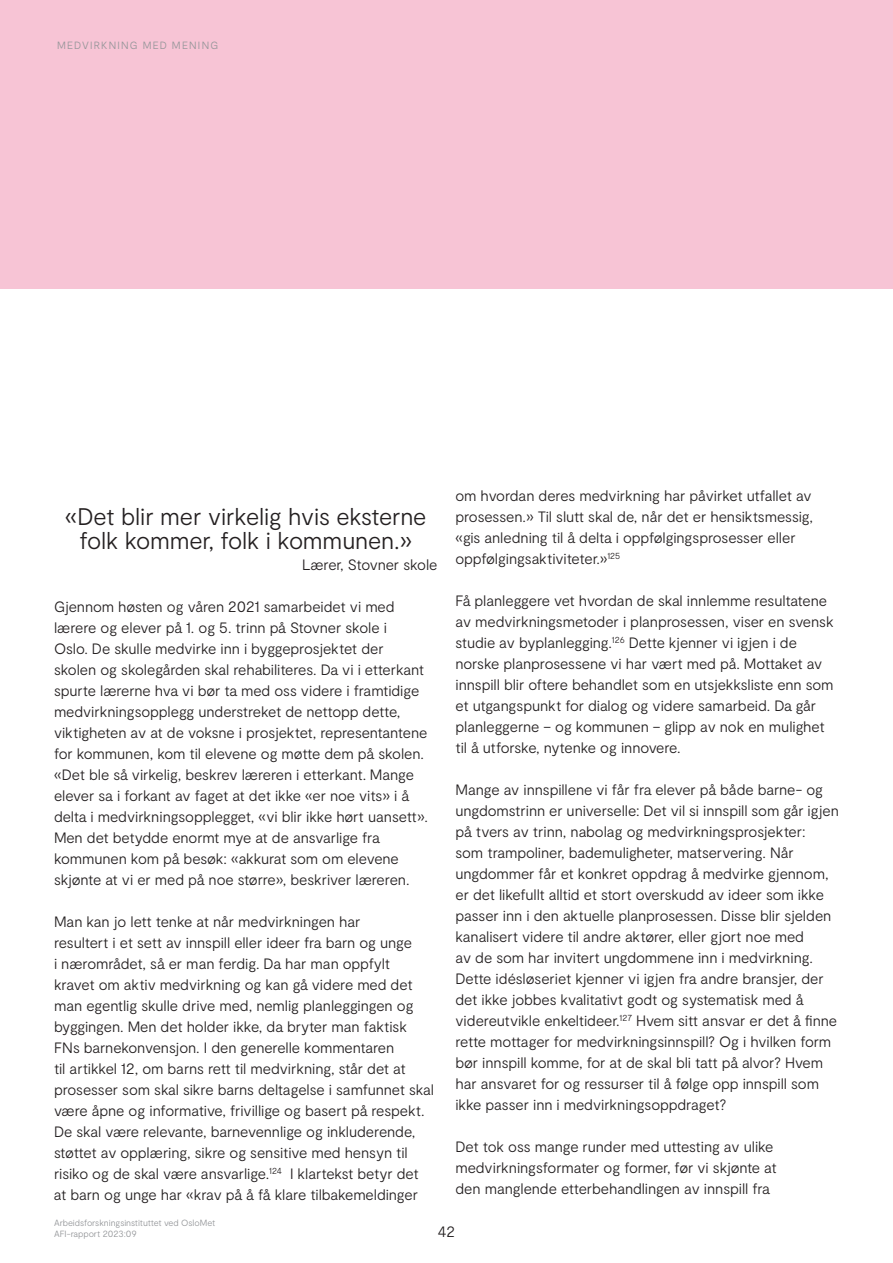
<style>
.page{position:relative;width:893px;height:1263px;background:#fff}
.page>*{position:absolute;margin:0;border:0;box-sizing:border-box;transform-origin:0 0}
.t1{font:300 24px/24px "Moderat";letter-spacing:-.01em;color:#231f20;text-align:center}
.Page_number{font:300 15px/21px "Moderat";letter-spacing:-.01em;color:#231f20}
.Tittel_Medium{font:300 10.5px "Moderat";letter-spacing:.11em;color:#939598}
.t2{font:300 9px "Moderat";letter-spacing:-.005em;color:#939598}
</style>
<div class="page">
<div style="left:0;top:0;width:893px;height:289px;background:#f7c4d5"></div>
<p class="Tittel_Medium" style="left:57px;top:39px;width:163px">MEDVIRKNING MED MENING</p>
<p class="t1" style="left:65px;top:505px;width:363px">«Det blir mer virkelig hvis eksterne folk kommer, folk i kommunen.»</p>
<p class="Page_number" style="left:302px;top:554px;width:137px">Lærer, Stovner skole</p>
<p class="Page_number" style="left:54px;top:596px;width:376px">Gjennom høsten og våren 2021 samarbeidet vi med lærere og elever på 1. og 5. trinn på Stovner skole i<br>Oslo. De skulle medvirke inn i byggeprosjektet der skolen og skolegården skal rehabiliteres. Da vi i etterkant spurte lærerne hva vi bør ta med oss videre i framtidige medvirkningsopplegg understreket de nettopp dette, viktigheten av at de voksne i prosjektet, representantene for kommunen, kom til elevene og møtte dem på skolen. «Det ble så virkelig, beskrev læreren i etterkant. Mange elever sa i forkant av faget at det ikke «er noe vits» i å delta i medvirkningsopplegget, «vi blir ikke hørt uansett».<br>Men det betydde enormt mye at de ansvarlige fra kommunen kom på besøk: «akkurat som om elevene skjønte at vi er med på noe større», beskriver læreren.</p>
<p class="Page_number" style="left:54px;top:911px;width:382px">Man kan jo lett tenke at når medvirkningen har<br>resultert i et sett av innspill eller ideer fra barn og unge<br>i nærområdet, så er man ferdig. Da har man oppfylt kravet om aktiv medvirkning og kan gå videre med det man egentlig skulle drive med, nemlig planleggingen og byggingen. Men det holder ikke, da bryter man faktisk FNs barnekonvensjon. I den generelle kommentaren<br>til artikkel 12, om barns rett til medvirkning, står det at prosesser som skal sikre barns deltagelse i samfunnet skal være åpne og informative, frivillige og basert på respekt.<br>De skal være relevante, barnevennlige og inkluderende, støttet av opplæring, sikre og sensitive med hensyn til risiko og de skal være ansvarlige.<sup>124</sup> I klartekst betyr det at barn og unge har «krav på å få klare tilbakemeldinger</p>
<p class="Page_number" style="left:455px;top:485px;width:359px">om hvordan deres medvirkning har påvirket utfallet av prosessen.» Til slutt skal de, når det er hensiktsmessig, «gis anledning til å delta i oppfølgingsprosesser eller oppfølgingsaktiviteter.»<sup>125</sup></p>
<p class="Page_number" style="left:455px;top:590px;width:380px">Få planleggere vet hvordan de skal innlemme resultatene av medvirkningsmetoder i planprosessen, viser en svensk studie av byplanlegging.<sup>126</sup> Dette kjenner vi igjen i de norske planprosessene vi har vært med på. Mottaket av innspill blir oftere behandlet som en utsjekksliste enn som et utgangspunkt for dialog og videre samarbeid. Da går planleggerne – og kommunen – glipp av nok en mulighet til å utforske, nytenke og innovere.</p>
<p class="Page_number" style="left:455px;top:779px;width:385px">Mange av innspillene vi får fra elever på både barne- og ungdomstrinn er universelle: Det vil si innspill som går igjen på tvers av trinn, nabolag og medvirkningsprosjekter:<br>som trampoliner, bademuligheter, matservering. Når ungdommer får et konkret oppdrag å medvirke gjennom, er det likefullt alltid et stort overskudd av ideer som ikke passer inn i den aktuelle planprosessen. Disse blir sjelden kanalisert videre til andre aktører, eller gjort noe med<br>av de som har invitert ungdommene inn i medvirkning.<br>Dette idésløseriet kjenner vi igjen fra andre bransjer, der det ikke jobbes kvalitativt godt og systematisk med å videreutvikle enkeltideer.<sup>127</sup> Hvem sitt ansvar er det å finne rette mottager for medvirkningsinnspill? Og i hvilken form bør innspill komme, for at de skal bli tatt på alvor? Hvem har ansvaret for og ressurser til å følge opp innspill som ikke passer inn i medvirkningsoppdraget?</p>
<p class="Page_number" style="left:455px;top:1136px;width:323px">Det tok oss mange runder med uttesting av ulike medvirkningsformater og former, før vi skjønte at den manglende etterbehandlingen av innspill fra</p>
<p class="t2" style="left:54px;top:1217px;width:163px">Arbeidsforskningsinstituttet ved OsloMet</p>
<p class="t2" style="left:54px;top:1228px;width:84px">AFI-rapport 2023:09</p>
<p class="Page_number" style="left:438px;top:1221px;width:19px">42</p>
</div>
